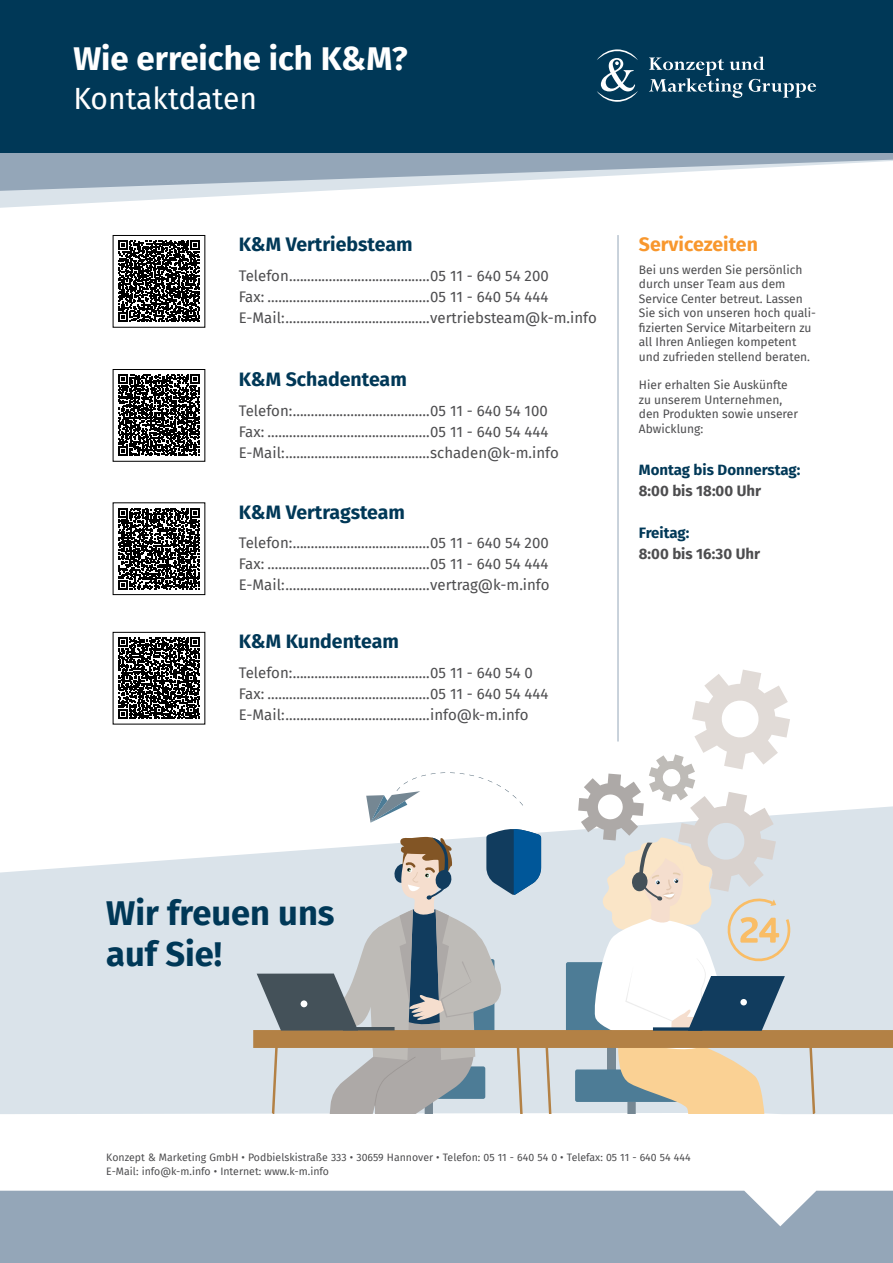
<style>
.page{position:relative;width:893px;height:1263px;background:#fff}
.page>*{position:absolute;margin:0;border:0;box-sizing:border-box;transform-origin:0 0}
.t1{font:700 34.5px/41.4px "Fira Sans";color:#003857}
.t2{font:700 33px "Fira Sans";color:#fff}
.t3{font:30px "Fira Sans";color:#fff}
.t4{font:700 19.5px "Fira Sans";color:#003857}
.t5{font:700 19.5px "Fira Sans";color:#f8972d}
.t6{font:15px/21px "Fira Sans";color:#4d4d4f}
.t7{font:700 15px "Fira Sans";color:#4d4d4f}
.t8{font:700 15px "Fira Sans";color:#003857}
.t9{font:12px/14.4px "Fira Sans";color:#4d4d4f}
.t10{font:10.5px/13.5px "Fira Sans";color:#4d4d4f}
</style>
<div class="page">
<svg style="left:0;top:191px;width:315px;height:17px"></svg>
<svg style="left:0;top:152px;width:893px;height:39px;fill:#94a6b8"></svg>
<div style="left:0;top:0;width:893px;height:152px;background:#003857"></div>
<svg style="left:597px;top:49px;width:41px;height:53px"></svg>
<svg style="left:649px;top:57px;width:167px;height:41px"></svg>
<div style="left:0;top:1191px;width:893px;height:72px;background:#94a6b8"></div>
<div style="left:0;top:854px;width:893px;height:260px;background:#dae3ea"></div>
<svg style="left:118px;top:241px;width:82px;height:81px"></svg>
<svg style="left:118px;top:375px;width:82px;height:81px"></svg>
<div style="left:113px;top:369px;width:92px;height:93px;border:1px solid #000"></div>
<svg style="left:118px;top:508px;width:82px;height:81px"></svg>
<svg style="left:118px;top:638px;width:82px;height:81px"></svg>
<svg style="left:253px;top:669px;width:640px;height:444px"></svg>
<hr style="left:618px;top:235px;width:1px;height:506px;background:#94a6b8">
<h2 class="t2" style="left:73px;top:30px;width:336px">Wie erreiche ich K&amp;M?</h2>
<h3 class="t3" style="left:73px;top:75px;width:185px">Kontaktdaten</h3>
<h3 class="t4" style="left:239px;top:228px;width:175px">K&amp;M Vertriebsteam</h3>
<p class="t6" style="left:239px;top:265px;width:359px">Telefon.......................................05 11 - 640 54 200<br>Fax: .............................................05 11 - 640 54 444<br>E-Mail:........................................vertriebsteam@k-m.info</p>
<h3 class="t4" style="left:239px;top:363px;width:169px">K&amp;M Schadenteam</h3>
<p class="t6" style="left:239px;top:400px;width:322px">Telefon:......................................05 11 - 640 54 100<br>Fax: .............................................05 11 - 640 54 444<br>E-Mail:........................................schaden@k-m.info</p>
<h3 class="t4" style="left:239px;top:496px;width:168px">K&amp;M Vertragsteam</h3>
<p class="t6" style="left:239px;top:532px;width:312px;text-align:justify">Telefon:......................................05 11 - 640 54 200<br>Fax: .............................................05 11 - 640 54 444<br>E-Mail:........................................vertrag@k-m.info</p>
<h3 class="t4" style="left:239px;top:625px;width:162px">K&amp;M Kundenteam</h3>
<p class="t6" style="left:239px;top:662px;width:311px">Telefon:......................................05 11 - 640 54 0<br>Fax: .............................................05 11 - 640 54 444<br>E-Mail:........................................info@k-m.info</p>
<h3 class="t5" style="left:639px;top:228px;width:121px">Servicezeiten</h3>
<p class="t9" style="left:639px;top:262px;width:177px">Bei uns werden Sie persönlich durch unser Team aus dem<br>Service Center betreut. Lassen<br>Sie sich von unseren hoch quali&shy;fizierten Service Mitarbeitern zu all Ihren Anliegen kompetent und zufrieden stellend beraten.</p>
<p class="t9" style="left:639px;top:378px;width:161px">Hier erhalten Sie Auskünfte zu unserem Unternehmen, den Produkten sowie unserer<br>Abwicklung:</p>
<p class="t8" style="left:639px;top:457px;width:163px">Montag bis Donnerstag:</p>
<p class="t7" style="left:639px;top:478px;width:124px">8:00 bis 18:00 Uhr</p>
<p class="t8" style="left:639px;top:520px;width:52px">Freitag:</p>
<p class="t7" style="left:639px;top:541px;width:123px">8:00 bis 16:30 Uhr</p>
<h1 class="t1" style="left:106px;top:889px;width:230px">Wir freuen uns auf Sie!</h1>
<p class="t10" style="left:106px;top:1150px;width:586px">Konzept &amp; Marketing GmbH • Podbielskistraße 333 • 30659 Hannover • Telefon: 05 11 - 640 54 0 • Telefax: 05 11 - 640 54 444<br>E-Mail: info@k-m.info • Internet: www.k-m.info</p>
</div>
